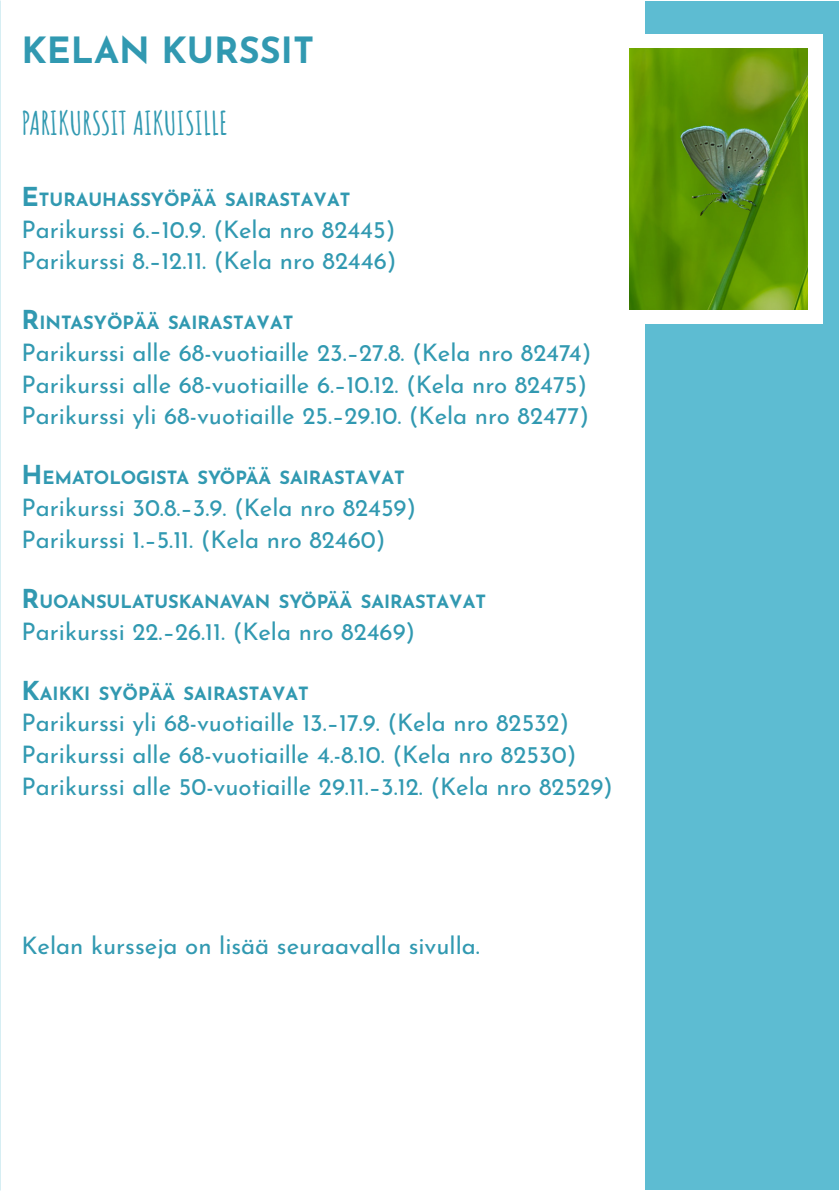
<style>
.page{position:relative;width:840px;height:1191px;background:#fff}
.page>*{position:absolute;margin:0;border:0;box-sizing:border-box;transform-origin:0 0}
.t1{font:700 36px "Josefin Sans";color:#3199b1}
.t2{font:700 32px "Amatic SC";color:#3199b1}
.t3{font:24px "Josefin Sans";color:#3199b1}
.t4{font:700 18.2px "Josefin Sans";color:#3199b1}
.s1{font-size:26px}
</style>
<div class="page">
<div style="left:644px;top:1px;width:194px;height:1189px;background:#5dbcd2"></div>
<div style="left:644px;top:35px;width:178px;height:289px;background:#fff"></div>
<img style="left:629px;top:49px;width:178px;height:261px">
<p class="t1" style="left:22px;top:24px;width:294px">KELAN KURSSIT</p>
<p class="t2" style="left:22px;top:98px;width:208px">PARIKURSSIT AIKUISILLE</p>
<p class="t4" style="left:22px;top:186px;width:330px"><span class="s1">E</span>TURAUHASSYÖPÄÄ SAIRASTAVAT</p>
<p class="t3" style="left:22px;top:211px;width:375px">Parikurssi 6.–10.9. (Kela nro 82445)</p>
<p class="t3" style="left:22px;top:243px;width:376px">Parikurssi 8.–12.11. (Kela nro 82446)</p>
<p class="t4" style="left:22px;top:309px;width:273px"><span class="s1">R</span> INTASYÖPÄÄ SAIRASTAVAT</p>
<p class="t3" style="left:22px;top:335px;width:571px">Parikurssi alle 68-vuotiaille 23.–27.8. (Kela nro 82474)</p>
<p class="t3" style="left:22px;top:366px;width:566px">Parikurssi alle 68-vuotiaille 6.–10.12. (Kela nro 82475)</p>
<p class="t3" style="left:22px;top:398px;width:568px">Parikurssi yli 68-vuotiaille 25.–29.10. (Kela nro 82477)</p>
<p class="t4" style="left:22px;top:464px;width:384px"><span class="s1">H</span> EMATOLOGISTA SYÖPÄÄ SAIRASTAVAT</p>
<p class="t3" style="left:22px;top:490px;width:396px">Parikurssi 30.8.–3.9. (Kela nro 82459)</p>
<p class="t3" style="left:22px;top:521px;width:365px">Parikurssi 1.–5.11. (Kela nro 82460)</p>
<p class="t4" style="left:22px;top:588px;width:465px"><span class="s1">R</span> UOANSULATUSKANAVAN SYÖPÄÄ SAIRASTAVAT</p>
<p class="t3" style="left:22px;top:613px;width:395px">Parikurssi 22.–26.11. (Kela nro 82469)</p>
<p class="t4" style="left:22px;top:679px;width:289px"><span class="s1">K</span>AIKKI SYÖPÄÄ SAIRASTAVAT</p>
<p class="t3" style="left:22px;top:705px;width:549px">Parikurssi yli 68-vuotiaille 13.–17.9. (Kela nro 82532)</p>
<p class="t3" style="left:22px;top:736px;width:556px">Parikurssi alle 68-vuotiaille 4.-8.10. (Kela nro 82530)</p>
<p class="t3" style="left:22px;top:768px;width:592px">Parikurssi alle 50-vuotiaille 29.11.–3.12. (Kela nro 82529)</p>
<p class="t3" style="left:22px;top:928px;width:459px">Kelan kursseja on lisää seuraavalla sivulla.</p>
</div>
